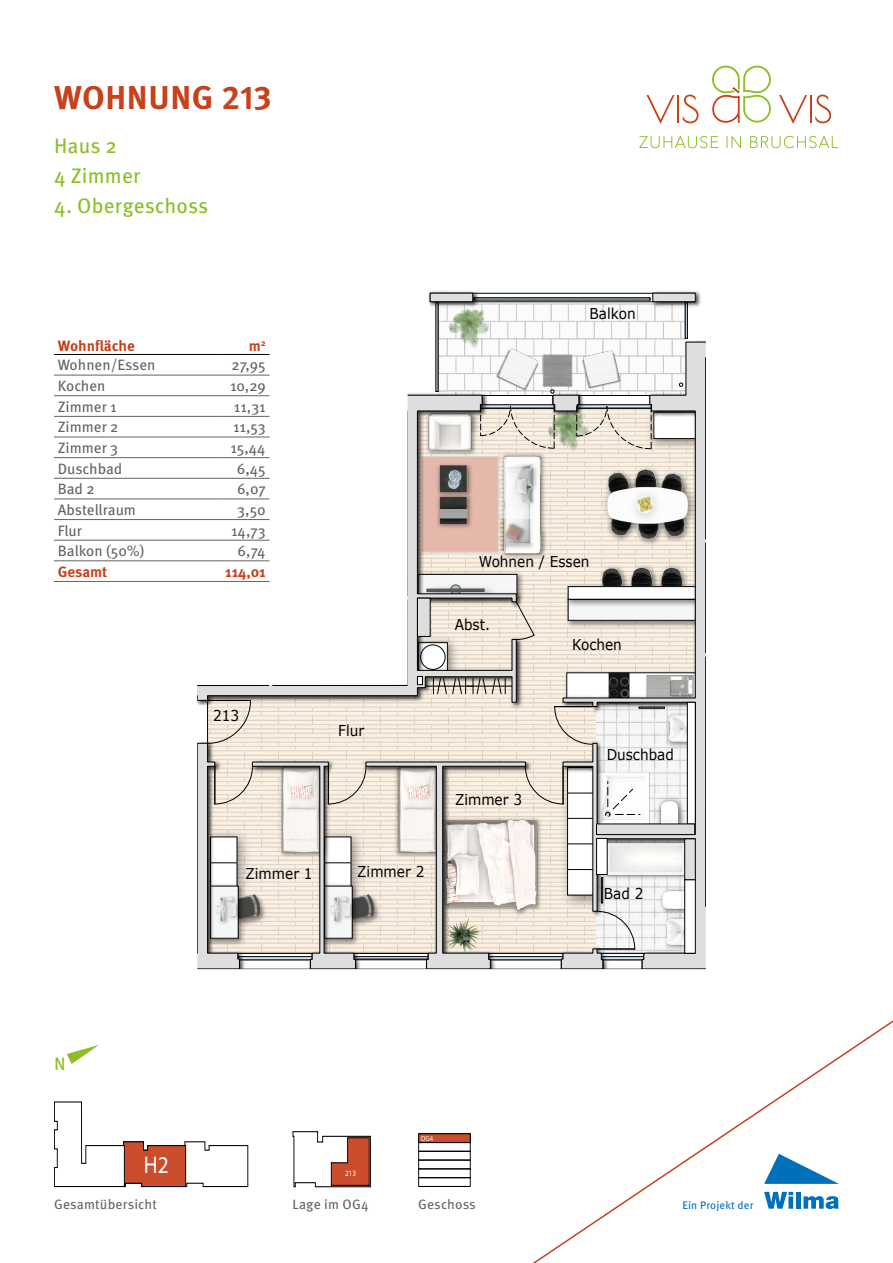
<style>
.page{position:relative;width:893px;height:1263px;background:#fff}
.page>*{position:absolute;margin:0;border:0;box-sizing:border-box;transform-origin:0 0}
.t1{font:700 33px "Meta Pro";letter-spacing:.015em;color:#c8411b}
.t2{font:24.15px "Myriad Pro";color:#fff;scale:.88 1}
.t3{font:21px/30px "Meta Pro";letter-spacing:.005em;color:#8dbe22}
.t4{font:18px "Meta Pro";color:#8dbe22}
.t5{font:15px "Meta Pro";color:#646363}
.t6{font:15px "Verdana";color:#000;scale:.91 1}
.t7{font:700 15px "Meta Pro";color:#c8411b}
.t8{font:13.65px "Meta Pro";letter-spacing:.015em;color:#646363}
.t9{font:10.95px "Meta Pro";letter-spacing:.015em;color:#0070ba}
.t10{font:8.1px "Myriad Pro";color:#fff;scale:.88 1}
.t11{font:7.5px "Myriad Pro";color:#fff;scale:.88 1}
</style>
<div class="page">
<svg style="left:171px;top:290px;width:535px;height:680px"></svg>
<svg style="left:414px;top:911px;width:479px;height:352px"></svg>
<svg style="left:726px;top:136px;width:15px;height:12px"></svg>
<svg style="left:750px;top:136px;width:88px;height:12px"></svg>
<svg style="left:639px;top:136px;width:79px;height:12px"></svg>
<svg style="left:712px;top:66px;width:59px;height:57px"></svg>
<hr style="left:677px;top:95px;width:2px;height:28px;background:#c8411b">
<svg style="left:646px;top:95px;width:28px;height:29px"></svg>
<svg style="left:683px;top:95px;width:15px;height:28px"></svg>
<hr style="left:810px;top:95px;width:2px;height:28px;background:#c8411b">
<svg style="left:779px;top:95px;width:28px;height:29px"></svg>
<svg style="left:815px;top:95px;width:16px;height:28px"></svg>
<svg style="left:54px;top:1101px;width:194px;height:86px"></svg>
<div style="left:418px;top:1177px;width:52px;height:9px;border:1px solid #000"></div>
<div style="left:418px;top:1160px;width:52px;height:9px;border:1px solid #000"></div>
<div style="left:418px;top:1151px;width:52px;height:9px;border:1px solid #000"></div>
<div style="left:419px;top:1134px;width:51px;height:8px;background:#cb4d2c"></div>
<div style="left:418px;top:1133px;width:52px;height:10px;border:1px solid #000"></div>
<svg style="left:292px;top:1131px;width:79px;height:57px"></svg>
<hr style="left:54px;top:519px;width:163px;height:1px;background:#646363">
<hr style="left:217px;top:519px;width:53px;height:1px;background:#646363">
<hr style="left:54px;top:540px;width:163px;height:1px;background:#646363">
<hr style="left:217px;top:540px;width:53px;height:1px;background:#646363">
<hr style="left:54px;top:375px;width:163px;height:1px;background:#646363">
<hr style="left:217px;top:375px;width:53px;height:1px;background:#646363">
<hr style="left:54px;top:395px;width:163px;height:1px;background:#646363">
<hr style="left:217px;top:395px;width:53px;height:1px;background:#646363">
<hr style="left:54px;top:416px;width:163px;height:1px;background:#646363">
<hr style="left:217px;top:416px;width:53px;height:1px;background:#646363">
<hr style="left:54px;top:437px;width:163px;height:1px;background:#646363">
<hr style="left:217px;top:437px;width:53px;height:1px;background:#646363">
<hr style="left:54px;top:457px;width:163px;height:1px;background:#646363">
<hr style="left:217px;top:457px;width:53px;height:1px;background:#646363">
<hr style="left:54px;top:478px;width:163px;height:1px;background:#646363">
<hr style="left:217px;top:478px;width:53px;height:1px;background:#646363">
<hr style="left:54px;top:499px;width:163px;height:1px;background:#646363">
<hr style="left:217px;top:499px;width:53px;height:1px;background:#646363">
<hr style="left:54px;top:354px;width:163px;height:1px;background:#000">
<hr style="left:217px;top:354px;width:53px;height:1px;background:#000">
<hr style="left:54px;top:561px;width:163px;height:1px;background:#646363">
<hr style="left:217px;top:561px;width:53px;height:1px;background:#646363">
<hr style="left:54px;top:581px;width:163px;height:1px;background:#c8411b">
<hr style="left:217px;top:581px;width:53px;height:1px;background:#c8411b">
<svg style="left:67px;top:1045px;width:32px;height:19px"></svg>
<h1 class="t1" style="left:54px;top:77px;width:219px">WOHNUNG 213</h1>
<h3 class="t3" style="left:54px;top:131px;width:88px">Haus 2<br>4 Zimmer</h3>
<h3 class="t3" style="left:54px;top:191px;width:156px">4. Obergeschoss</h3>
<p class="t7" style="left:58px;top:336px;width:78px">Wohnfläche</p>
<p class="t7" style="left:249px;top:336px;width:18px">m<sup>2</sup></p>
<p class="t5" style="left:58px;top:356px;width:99px">Wohnen/Essen</p>
<p class="t5" style="left:232px;top:356px;width:36px">27,95</p>
<p class="t5" style="left:58px;top:376px;width:49px">Kochen</p>
<p class="t5" style="left:230px;top:376px;width:37px">10,29</p>
<p class="t5" style="left:58px;top:397px;width:60px">Zimmer 1</p>
<p class="t5" style="left:234px;top:397px;width:33px">11,31</p>
<p class="t5" style="left:58px;top:418px;width:62px">Zimmer 2</p>
<p class="t5" style="left:233px;top:418px;width:34px">11,53</p>
<p class="t5" style="left:58px;top:438px;width:62px">Zimmer 3</p>
<p class="t5" style="left:230px;top:438px;width:37px">15,44</p>
<p class="t5" style="left:58px;top:459px;width:66px">Duschbad</p>
<p class="t5" style="left:237px;top:459px;width:30px">6,45</p>
<p class="t5" style="left:58px;top:480px;width:38px">Bad 2</p>
<p class="t5" style="left:237px;top:480px;width:30px">6,07</p>
<p class="t5" style="left:58px;top:500px;width:80px">Abstellraum</p>
<p class="t5" style="left:237px;top:500px;width:30px">3,50</p>
<p class="t5" style="left:58px;top:521px;width:26px">Flur</p>
<p class="t5" style="left:231px;top:521px;width:36px">14,73</p>
<p class="t5" style="left:58px;top:541px;width:88px">Balkon (50%)</p>
<p class="t5" style="left:238px;top:541px;width:30px">6,74</p>
<p class="t7" style="left:58px;top:562px;width:51px">Gesamt</p>
<p class="t7" style="left:225px;top:562px;width:42px">114,01</p>
<p class="t6" style="left:42px;top:548px;width:75px">Zimmer 1</p>
<p class="t6" style="left:213px;top:706px;width:30px">213</p>
<p class="t6" style="left:338px;top:720px;width:30px">Flur</p>
<p class="t6" style="left:246px;top:863px;width:75px">Zimmer 1</p>
<p class="t6" style="left:357px;top:862px;width:75px">Zimmer 2</p>
<p class="t6" style="left:590px;top:303px;width:52px">Balkon</p>
<p class="t6" style="left:479px;top:552px;width:123px">Wohnen / Essen</p>
<p class="t6" style="left:455px;top:614px;width:40px">Abst.</p>
<p class="t6" style="left:455px;top:789px;width:75px">Zimmer 3</p>
<p class="t6" style="left:572px;top:634px;width:56px">Kochen</p>
<p class="t6" style="left:607px;top:744px;width:75px">Duschbad</p>
<p class="t6" style="left:604px;top:883px;width:45px">Bad 2</p>
<p class="t4" style="left:54px;top:1053px;width:13px">N</p>
<h2 class="t2" style="left:144px;top:1150px;width:30px">H2</h2>
<p class="t10" style="left:345px;top:1168px;width:14px">213</p>
<p class="t11" style="left:421px;top:1134px;width:15px">OG4</p>
<p class="t8" style="left:54px;top:1195px;width:104px">Gesamtübersicht</p>
<p class="t9" style="left:682px;top:1198px;width:73px">Ein Projekt der</p>
<p class="t8" style="left:418px;top:1195px;width:59px">Geschoss</p>
<p class="t8" style="left:292px;top:1195px;width:78px">Lage im OG4</p>
</div>
